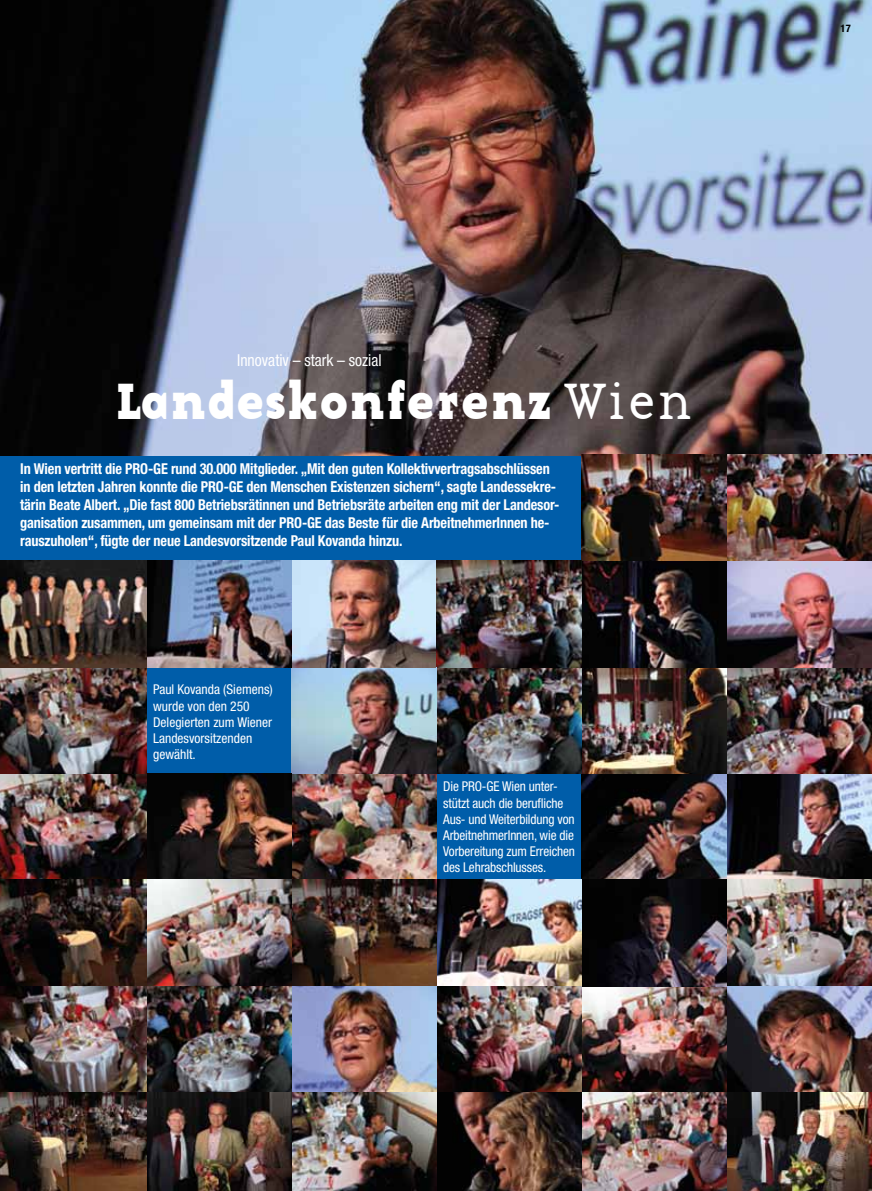
<style>
.page{position:relative;width:872px;height:1191px;background:#005da9}
.page>*{position:absolute;margin:0;border:0;box-sizing:border-box;transform-origin:0 0}
.t1{font:52.5px "Base Twelve Serif B";color:#fff;scale:.95 1}
.t2{font:condensed 16.5px "Helvetica Neue LT Std";color:#fff;scale:.95 1}
.t3{font:700 condensed 15px/18px "Helvetica Neue LT Std";letter-spacing:-.01em;color:#fff;scale:.95 1}
.t4{font:condensed 13.5px/16.2px "Helvetica Neue LT Std";letter-spacing:-.01em;color:#fff}
.t5{font:700 condensed 10.5px "Helvetica Neue LT Std";color:#000}
.s1{font-family:"Base Twelve Serif"}
</style>
<div class="page">
<img style="left:0;top:0;width:872px;height:455px">
<img style="left:581px;top:454px;width:291px;height:737px">
<img style="left:726px;top:1092px;width:146px;height:99px">
<img style="left:436px;top:561px;width:145px;height:212px">
<img style="left:436px;top:879px;width:145px;height:312px">
<img style="left:291px;top:667px;width:145px;height:425px">
<img style="left:293px;top:561px;width:143px;height:106px">
<img style="left:291px;top:1092px;width:145px;height:99px">
<img style="left:146px;top:773px;width:145px;height:319px">
<img style="left:146px;top:561px;width:145px;height:106px">
<img style="left:146px;top:1092px;width:145px;height:99px">
<img style="left:0;top:561px;width:146px;height:531px">
<img style="left:0;top:1092px;width:146px;height:99px">
<p class="t2" style="left:237px;top:351px;width:153px">Innovativ – stark – sozial</p>
<h1 class="t1" style="left:116px;top:364px;width:610px">Landeskonferenz <span class="s1">Wien</span></h1>
<p class="t3" style="left:20px;top:459px;width:569px">In Wien vertritt die PRO-GE rund 30.000 Mitglieder. „Mit den guten Kollektivvertragsabschlüssen in den letzten Jahren konnte die PRO-GE den Menschen Existenzen sichern“, sagte Landessekre&shy;tärin Beate Albert. „Die fast 800 Betriebsrätinnen und Betriebsräte arbeiten eng mit der Landesor&shy;ganisation zusammen, um gemeinsam mit der PRO-GE das Beste für die ArbeitnehmerInnen he&shy;rauszuholen“, fügte der neue Landesvorsitzende Paul Kovanda hinzu.</p>
<p class="t4" style="left:153px;top:681px;width:121px">Paul Kovanda (Siemens) wurde von den 250<br>Delegierten zum Wiener<br>Landesvorsitzenden gewählt.</p>
<p class="t4" style="left:443px;top:778px;width:133px">Die PRO-GE Wien unter&shy;stützt auch die berufliche<br>Aus- und Weiterbildung von<br>ArbeitnehmerInnen, wie die<br>Vorbereitung zum Erreichen des Lehrabschlusses.</p>
<p class="t5" style="left:840px;top:22px;width:12px">17</p>
</div>
